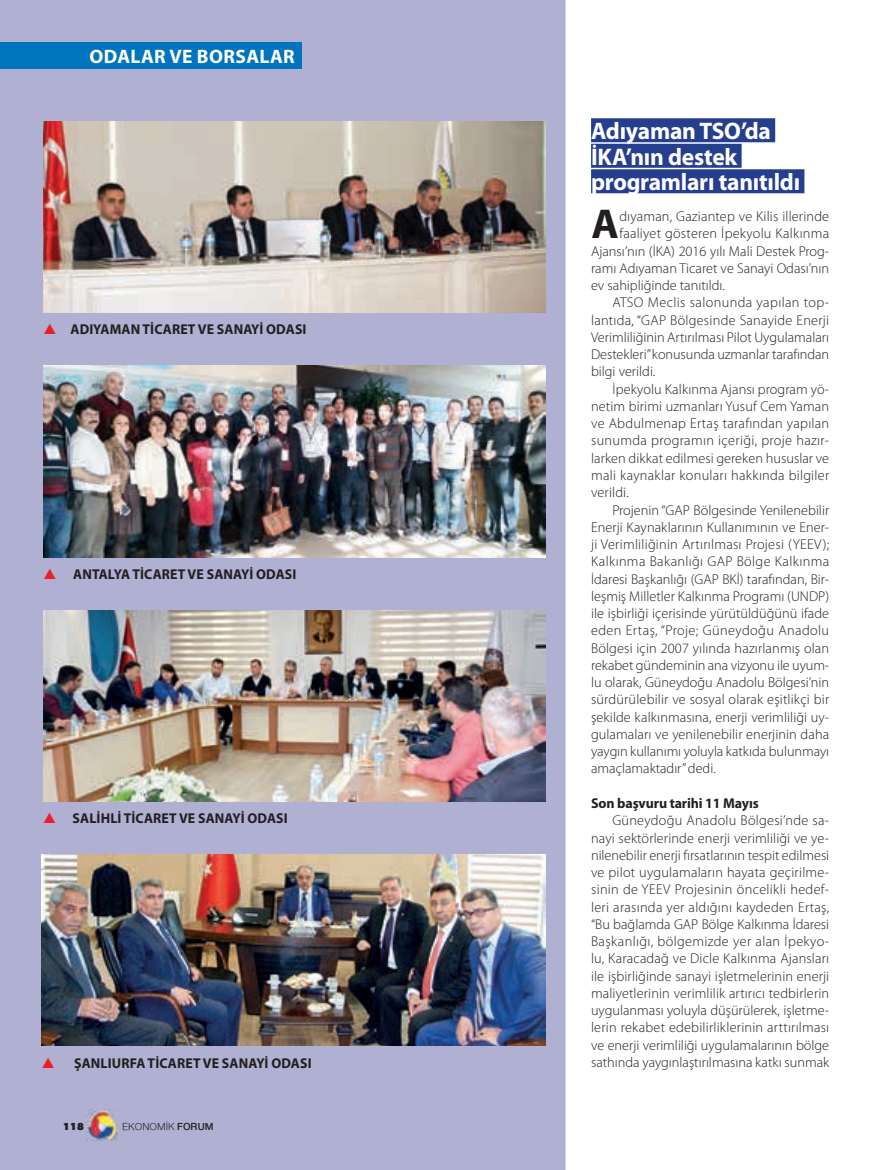
<style>
.page{position:relative;width:893px;height:1170px;background:#fff}
.page>*{position:absolute;margin:0;border:0;box-sizing:border-box;transform-origin:0 0}
.t1{font:700 41.85px "Myriad Pro";color:#231f20}
.t2{font:700 24px/25.5px "Myriad Pro";letter-spacing:-.01em;color:#fff}
.t3{font:700 19.5px "Myriad Pro";letter-spacing:.02em;color:#fff}
.t4{font:300 14.25px/17.2px "Myriad Pro";letter-spacing:.005em;color:#231f20;text-align:justify}
.t5{font:700 14.25px "Myriad Pro";letter-spacing:.01em;color:#231f20}
.t6{font:300 14.25px "Myriad Pro";letter-spacing:.025em;color:#231f20}
.t7{font:300 14.25px "Myriad Pro";letter-spacing:.03em;color:#231f20}
.t8{font:700 14.25px "Myriad Pro";letter-spacing:-.01em;color:#231f20}
.t9{font:10.5px "Nimbus Sans Novus";color:#231f20}
.t10{font:900 10.5px "PF Agora Sans Pro";color:#231f20}
.s1{font-weight:600}
</style>
<div class="page">
<div style="left:0;top:0;width:566px;height:1169px;background:#afb0d2"></div>
<img style="left:86px;top:1109px;width:32px;height:31px">
<div style="left:0;top:43px;width:302px;height:26px;background:#0074bc"></div>
<img style="left:43px;top:365px;width:502px;height:192px">
<img style="left:43px;top:121px;width:502px;height:192px">
<img style="left:43px;top:610px;width:502px;height:191px">
<img style="left:42px;top:854px;width:503px;height:191px">
<div style="left:591px;top:118px;width:184px;height:24px;background:#253f8e"></div>
<div style="left:591px;top:144px;width:151px;height:24px;background:#253f8e"></div>
<div style="left:591px;top:169px;width:213px;height:24px;background:#253f8e"></div>
<svg style="left:44px;top:568px;width:12px;height:10px"></svg>
<svg style="left:44px;top:324px;width:12px;height:10px"></svg>
<svg style="left:44px;top:812px;width:11px;height:11px"></svg>
<svg style="left:43px;top:1056px;width:11px;height:11px"></svg>
<h3 class="t3" style="left:89px;top:49px;width:207px">ODALAR VE BORSALAR</h3>
<p class="t5" style="left:70px;top:324px;width:238px">ADIYAMAN TİCARET VE SANAYİ ODASI</p>
<p class="t5" style="left:73px;top:568px;width:225px">ANTALYA TİCARET VE SANAYİ ODASI</p>
<p class="t5" style="left:73px;top:812px;width:217px">SALİHLİ TİCARET VE SANAYİ ODASI</p>
<p class="t5" style="left:74px;top:1057px;width:239px">ŞANLIURFA TİCARET VE SANAYİ ODASI</p>
<p class="t10" style="left:63px;top:1122px;width:22px">118</p>
<p class="t9" style="left:122px;top:1120px;width:93px">EKONOMİK <span class="s1">FORUM</span></p>
<h2 class="t2" style="left:591px;top:120px;width:211px">Adıyaman TSO’da<br>İKA’nın destek programları tanıtıldı</h2>
<h1 class="t1" style="left:591px;top:208px;width:29px">A</h1>
<p class="t4" style="left:619px;top:209px;width:211px">dıyaman, Gaziantep ve Kilis illerinde</p>
<p class="t4" style="left:619px;top:226px;width:211px">faaliyet gösteren İpekyolu Kalkınma</p>
<p class="t4" style="left:591px;top:243px;width:240px">Ajansı’nın (İKA) 2016 yılı Mali Destek Prog-</p>
<p class="t4" style="left:591px;top:261px;width:240px">ramı Adıyaman Ticaret ve Sanayi Odası’nın</p>
<p class="t4" style="left:591px;top:278px;width:135px">ev sahipliğinde tanıtıldı.</p>
<p class="t6" style="left:612px;top:297px;width:218px">ATSO Meclis salonunda yapılan top-</p>
<p class="t4" style="left:591px;top:312px;width:240px">lantıda, “GAP Bölgesinde Sanayide Enerji</p>
<p class="t4" style="left:591px;top:329px;width:240px">Verimliliğinin Artırılması Pilot Uygulamaları</p>
<p class="t4" style="left:591px;top:347px;width:240px">Destekleri” konusunda uzmanlar tarafından</p>
<p class="t4" style="left:591px;top:364px;width:66px">bilgi verildi.</p>
<p class="t4" style="left:612px;top:381px;width:218px">İpekyolu Kalkınma Ajansı program yö-</p>
<p class="t4" style="left:591px;top:398px;width:240px">netim birimi uzmanları Yusuf Cem Yaman</p>
<p class="t4" style="left:591px;top:416px;width:240px">ve Abdulmenap Ertaş tarafından yapılan</p>
<p class="t6" style="left:591px;top:435px;width:240px">sunumda programın içeriği, proje hazır-</p>
<p class="t4" style="left:591px;top:450px;width:240px">larken dikkat edilmesi gereken hususlar ve</p>
<p class="t4" style="left:591px;top:467px;width:240px">mali kaynaklar konuları hakkında bilgiler</p>
<p class="t4" style="left:591px;top:485px;width:39px">verildi.</p>
<p class="t4" style="left:612px;top:502px;width:218px">Projenin “GAP Bölgesinde Yenilenebilir</p>
<p class="t4" style="left:591px;top:519px;width:240px">Enerji Kaynaklarının Kullanımının ve Ener-</p>
<p class="t4" style="left:591px;top:536px;width:240px">ji Verimliliğinin Artırılması Projesi (YEEV);</p>
<p class="t6" style="left:591px;top:556px;width:240px">Kalkınma Bakanlığı GAP Bölge Kalkınma</p>
<p class="t4" style="left:591px;top:571px;width:240px">İdaresi Başkanlığı (GAP BKİ) tarafından, Bir-</p>
<p class="t4" style="left:591px;top:588px;width:240px">leşmiş Milletler Kalkınma Programı (UNDP)</p>
<p class="t4" style="left:591px;top:605px;width:240px">ile işbirliği içerisinde yürütüldüğünü ifade</p>
<p class="t7" style="left:591px;top:625px;width:240px">eden Ertaş, “Proje; Güneydoğu Anadolu</p>
<p class="t4" style="left:591px;top:640px;width:240px">Bölgesi için 2007 yılında hazırlanmış olan</p>
<p class="t4" style="left:591px;top:657px;width:240px">rekabet gündeminin ana vizyonu ile uyum-</p>
<p class="t4" style="left:591px;top:674px;width:240px">lu olarak, Güneydoğu Anadolu Bölgesi’nin</p>
<p class="t4" style="left:591px;top:692px;width:240px">sürdürülebilir ve sosyal olarak eşitlikçi bir</p>
<p class="t4" style="left:591px;top:709px;width:240px">şekilde kalkınmasına, enerji verimliliği uy-</p>
<p class="t4" style="left:591px;top:726px;width:240px">gulamaları ve yenilenebilir enerjinin daha</p>
<p class="t4" style="left:591px;top:743px;width:240px">yaygın kullanımı yoluyla katkıda bulunmayı</p>
<p class="t4" style="left:591px;top:761px;width:126px">amaçlamaktadır” dedi.</p>
<p class="t8" style="left:591px;top:797px;width:169px">Son başvuru tarihi 11 Mayıs</p>
<p class="t4" style="left:591px;top:813px;width:240px;text-indent:21px">Güneydoğu Anadolu Bölgesi’nde sa&shy;nayi sektörlerinde enerji verimliliği ve ye&shy;nilenebilir enerji fırsatlarının tespit edilmesi ve pilot uygulamaların hayata geçirilme&shy;sinin de YEEV Projesinin öncelikli hedef&shy;leri arasında yer aldığını kaydeden Ertaş, “Bu bağlamda GAP Bölge Kalkınma İdaresi Başkanlığı, bölgemizde yer alan İpekyo&shy;lu, Karacadağ ve Dicle Kalkınma Ajansları ile işbirliğinde sanayi işletmelerinin enerji maliyetlerinin verimlilik artırıcı tedbirlerin uygulanması yoluyla düşürülerek, işletme&shy;lerin rekabet edebilirliklerinin arttırılması ve enerji verimliliği uygulamalarının bölge sathında yaygınlaştırılmasına katkı sunmak</p>
</div>
